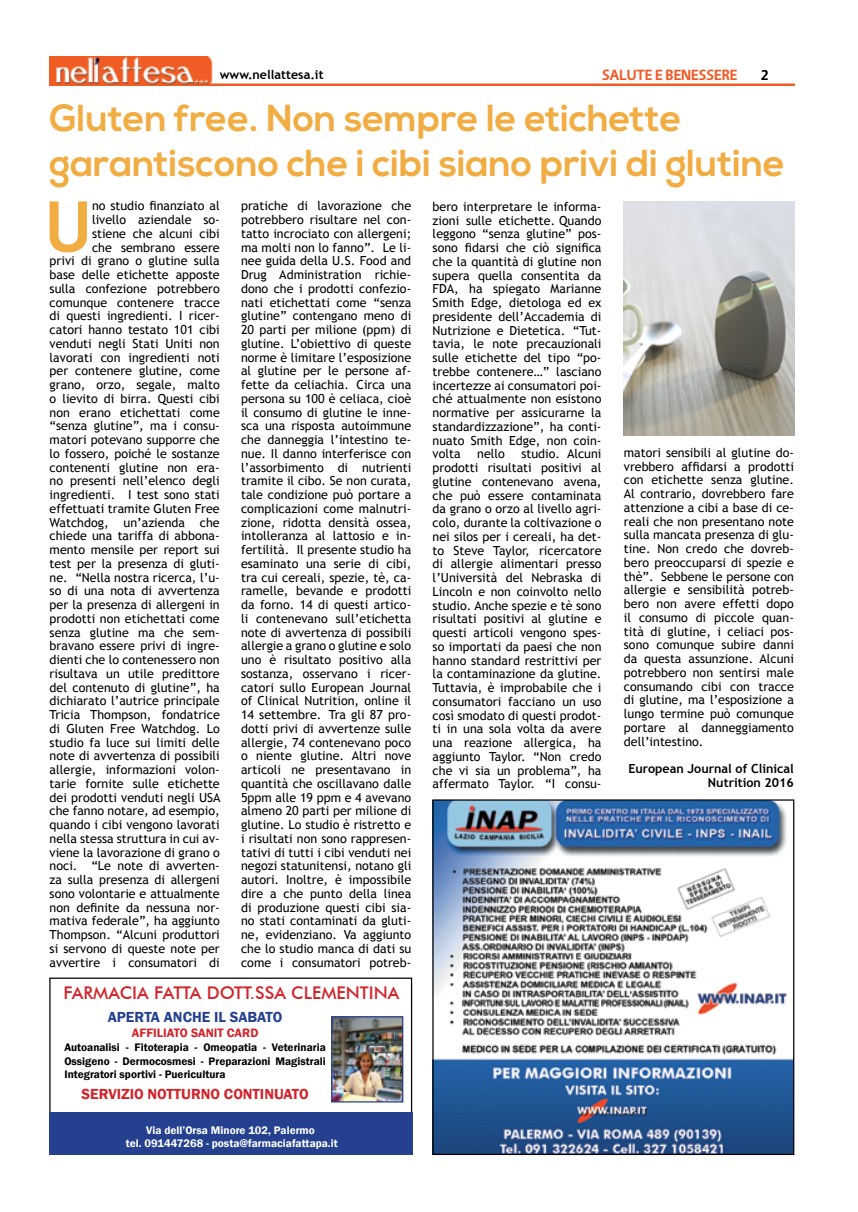
<style>
.page{position:relative;width:858px;height:1212px;background:#fff}
.page>*{position:absolute;margin:0;border:0;box-sizing:border-box;transform-origin:0 0}
.t1{font:700 70.12px "Trebuchet MS";color:#f1ac42}
.t2{font:700 37.5px/45px "Nexa";color:#f1ac42}
.t3{font:500 17.5px "Futura BT";color:#d2232a}
.t4{font:600 15px "Franklin Gothic";color:#d2232a}
.t5{font:600 15px "Franklin Gothic";color:#25408f}
.t6{font:700 15px "Vegur";color:#f15a25}
.t7{font:700 15px "Vegur";color:#000}
.t8{font:12.5px/13.8px "Trebuchet MS";color:#000;text-align:justify}
.t9{font:700 12.5px/13.8px "Trebuchet MS";color:#000;text-align:right}
.t10{font:600 12.5px "Franklin Gothic";color:#d2232a}
.t11{font:600 11.25px/13.5px "Franklin Gothic";color:#000;text-align:justify}
.t12{font:600 11.25px/13.5px "Franklin Gothic";color:#fff;text-align:center}
</style>
<div class="page">
<img style="left:434px;top:801px;width:358px;height:352px">
<div style="left:432px;top:799px;width:362px;height:356px;border:1px solid #000"></div>
<div style="left:49px;top:977px;width:363px;height:165px;border:1px solid #000"></div>
<img style="left:333px;top:1018px;width:68px;height:82px">
<div style="left:331px;top:1016px;width:72px;height:86px;border:1px solid #25408f"></div>
<div style="left:49px;top:1112px;width:363px;height:43px;background:#25408f"></div>
<img style="left:50px;top:57px;width:744px;height:29px">
<img style="left:624px;top:201px;width:170px;height:235px">
<p class="t9" style="left:220px;top:68px;width:105px">www.nellattesa.it</p>
<p class="t6" style="left:602px;top:67px;width:137px">SALUTE E BENESSERE</p>
<p class="t7" style="left:760px;top:67px;width:9px">2</p>
<h2 class="t2" style="left:50px;top:97px;width:737px">Gluten free. Non sempre le etichette garantiscono che i cibi siano privi di glutine</h2>
<p class="t8" style="left:50px;top:199px;width:172px;text-align:right">no studio finanziato al<br>livello aziendale so-<br>stiene che alcuni cibi<br>che sembrano essere<br>privi di grano o glutine sulla base delle etichette apposte sulla confezione potrebbero comunque contenere tracce di questi ingredienti. I ricer&shy;catori hanno testato 101 cibi venduti negli Stati Uniti non lavorati con ingredienti noti per contenere glutine, come grano, orzo, segale, malto o lievito di birra. Questi cibi non erano etichettati come “senza glutine”, ma i consu&shy;matori potevano supporre che lo fossero, poiché le sostanze contenenti glutine non era&shy;no presenti nell’elenco degli ingredienti.   I test sono stati effettuati tramite Gluten Free<br>Watchdog, un’azienda che chiede una tariffa di abbona&shy;mento mensile per report sui test per la presenza di gluti&shy;ne.   “Nella nostra ricerca, l’u&shy;so di una nota di avvertenza per la presenza di allergeni in prodotti non etichettati come senza glutine ma che sem&shy;bravano essere privi di ingre&shy;dienti che lo contenessero non risultava un utile predittore del contenuto di glutine”, ha dichiarato l’autrice principale<br>Tricia Thompson, fondatrice di Gluten Free Watchdog. Lo studio fa luce sui limiti delle note di avvertenza di possibili allergie, informazioni volon&shy;tarie fornite sulle etichette dei prodotti venduti negli USA che fanno notare, ad esempio, quando i cibi vengono lavorati nella stessa struttura in cui av&shy;viene la lavorazione di grano o noci. “Le note di avverten&shy;za sulla presenza di allergeni sono volontarie e attualmente non definite da nessuna nor&shy;mativa federale”, ha aggiunto<br>Thompson. “Alcuni produttori si servono di queste note per avvertire i consumatori di</p>
<p class="t8" style="left:241px;top:199px;width:172px">pratiche di lavorazione che potrebbero risultare nel con&shy;tatto incrociato con allergeni; ma molti non lo fanno”.   Le li&shy;nee guida della U.S. Food and Drug Administration richie&shy;dono che i prodotti confezio&shy;nati etichettati come “senza glutine” contengano meno di 20 parti per milione (ppm) di glutine. L’obiettivo di queste norme è limitare l’esposizione al glutine per le persone af&shy;fette da celiachia.   Circa una persona su 100 è celiaca, cioè il consumo di glutine le inne&shy;sca una risposta autoimmune che danneggia l’intestino te&shy;nue. Il danno interferisce con l’assorbimento di nutrienti tramite il cibo. Se non curata, tale condizione può portare a complicazioni come malnutri&shy;zione, ridotta densità ossea, intolleranza al lattosio e in&shy;fertilità.   Il presente studio ha esaminato una serie di cibi, tra cui cereali, spezie, tè, ca&shy;ramelle, bevande e prodotti da forno. 14 di questi artico&shy;li contenevano sull’etichetta note di avvertenza di possibili allergie a grano o glutine e solo uno è risultato positivo alla sostanza, osservano i ricer&shy;catori sullo European Journal of Clinical Nutrition, online il 14 settembre.   Tra gli 87 pro&shy;dotti privi di avvertenze sulle allergie, 74 contenevano poco o niente glutine. Altri nove articoli ne presentavano in quantità che oscillavano dalle 5ppm alle 19 ppm e 4 avevano almeno 20 parti per milione di glutine. Lo studio è ristretto e i risultati non sono rappresen&shy;tativi di tutti i cibi venduti nei negozi statunitensi, notano gli autori. Inoltre, è impossibile dire a che punto della linea di produzione questi cibi sia&shy;no stati contaminati da gluti&shy;ne, evidenziano. Va aggiunto che lo studio manca di dati su come i consumatori potreb-</p>
<p class="t8" style="left:432px;top:200px;width:170px">bero interpretare le informa&shy;zioni sulle etichette. Quando leggono “senza glutine” pos&shy;sono fidarsi che ciò significa che la quantità di glutine non supera quella consentita da FDA, ha spiegato Marianne Smith Edge, dietologa ed ex presidente dell’Accademia di Nutrizione e Dietetica.   “Tut&shy;tavia, le note precauzionali sulle etichette del tipo “po&shy;trebbe contenere…” lasciano incertezze ai consumatori poi&shy;ché attualmente non esistono normative per assicurarne la standardizzazione”, ha conti&shy;nuato Smith Edge, non coin&shy;volta</p>
<h1 class="t1" style="left:44px;top:183px;width:49px">U</h1>
<p class="t8" style="left:432px;top:447px;width:170px;text-indent:89px">studio.   Alcuni prodotti risultati positivi al glutine contenevano avena, che può essere contaminata da grano o orzo al livello agri&shy;colo, durante la coltivazione o nei silos per i cereali, ha det&shy;to Steve Taylor, ricercatore di allergie alimentari presso l’Università del Nebraska di Lincoln e non coinvolto nello studio. Anche spezie e tè sono risultati positivi al glutine e questi articoli vengono spes&shy;so importati da paesi che non hanno standard restrittivi per la contaminazione da glutine.<br>Tuttavia, è improbabile che i consumatori facciano un uso così smodato di questi prodot&shy;ti in una sola volta da avere una reazione allergica, ha aggiunto Taylor.   “Non credo che vi sia un problema”, ha affermato Taylor. “I consu-</p>
<p class="t8" style="left:477px;top:447px;width:29px">nello</p>
<h3 class="t3" style="left:63px;top:982px;width:337px">FARMACIA FATTA DOTT.SSA CLEMENTINA</h3>
<p class="t5" style="left:108px;top:1007px;width:176px">APERTA ANCHE IL SABATO</p>
<p class="t10" style="left:132px;top:1025px;width:128px">AFFILIATO SANIT CARD</p>
<p class="t11" style="left:64px;top:1041px;width:263px">Autoanalisi - Fitoterapia - Omeopatia - Veterinaria Ossigeno - Dermocosmesi - Preparazioni Magistrali Integratori sportivi - Puericultura</p>
<p class="t4" style="left:81px;top:1084px;width:229px">SERVIZIO NOTTURNO CONTINUATO</p>
<p class="t12" style="left:126px;top:1123px;width:213px">Via dell’Orsa Minore 102, Palermo<br>tel. 091447268 - posta@farmaciafattapa.it</p>
<p class="t8" style="left:624px;top:446px;width:172px">matori sensibili al glutine do&shy;vrebbero affidarsi a prodotti con etichette senza glutine.<br>Al contrario, dovrebbero fare attenzione a cibi a base di ce&shy;reali che non presentano note sulla mancata presenza di glu&shy;tine. Non credo che dovreb&shy;bero preoccuparsi di spezie e thè”.   Sebbene le persone con allergie e sensibilità potreb&shy;bero non avere effetti dopo il consumo di piccole quan&shy;tità di glutine, i celiaci pos&shy;sono comunque subire danni da questa assunzione. Alcuni potrebbero non sentirsi male consumando cibi con tracce di glutine, ma l’esposizione a lungo termine può comunque portare al danneggiamento dell’intestino.</p>
<p class="t9" style="left:628px;top:762px;width:167px">European Journal of Clinical<br>Nutrition 2016</p>
</div>
